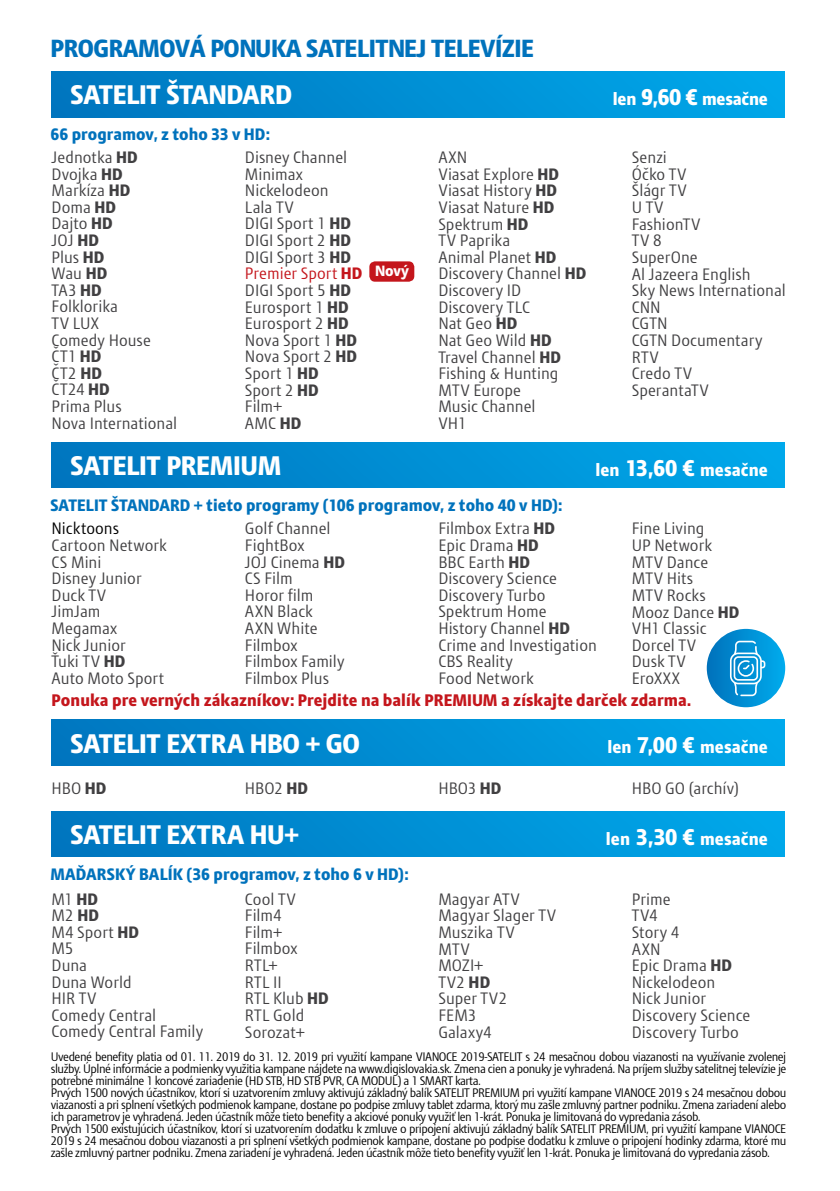
<style>
.page{position:relative;width:840px;height:1191px;background:#fff}
.page>*{position:absolute;margin:0;border:0;box-sizing:border-box;transform-origin:0 0}
.t1{font:800 26px "Modena";letter-spacing:-.015em;color:#fff}
.t2{font:800 24px "Modena";letter-spacing:-.02em;color:#0072bc}
.t3{font:800 16.8px "Modena";letter-spacing:.005em;color:#fff}
.t4{font:800 16.8px "Modena";letter-spacing:-.015em;color:#fff}
.t5{font:800 16.2px "Modena";letter-spacing:.005em;color:#c4161c}
.t6{font:16px/16.6px "Modena";color:#414042}
.t7{font:800 16px "Modena";letter-spacing:.005em;color:#0072bc}
.t8{font:16px "Modena";color:#000}
.t9{font:800 15.6px "Modena";letter-spacing:.005em;color:#fff}
.t10{font:800 14.4px "Modena";color:#fff}
.t11{font:12px/12px "Modena";letter-spacing:-.04em;color:#000}
.s1{font-size:22px}
.s2{font-weight:800}
.s3{color:#c4161c}
.s4{font-weight:800;color:#c4161c}
.s5{font-size:26px}
</style>
<div class="page">
<div style="left:51px;top:811px;width:732px;height:45px;background:linear-gradient(to right,#0076bf,#00a8ea)"></div>
<div style="left:51px;top:72px;width:732px;height:45px;background:linear-gradient(to right,#0076bf,#00a8ea)"></div>
<div style="left:51px;top:442px;width:732px;height:46px;background:linear-gradient(to right,#0075bf,#00a8ea)"></div>
<div style="left:51px;top:720px;width:732px;height:45px;background:linear-gradient(to right,#0076bf,#00a8ea)"></div>
<div style="left:369px;top:261px;width:45px;height:21px;background:#c4161c;border-radius:6px"></div>
<div style="left:706px;top:629px;width:78px;height:78px;background:linear-gradient(to right,#0d78be,#00a7ea);border-radius:39px"></div>
<svg style="left:729px;top:640px;width:36px;height:56px;background:#43acdf"></svg>
<h2 class="t2" style="left:50px;top:33px;width:485px">PROGRAMOVÁ PONUKA SATELITNEJ TELEVÍZIE</h2>
<h1 class="t1" style="left:70px;top:79px;width:223px">SATELIT ŠTANDARD</h1>
<p class="t7" style="left:50px;top:124px;width:221px">66 programov, z toho 33 v HD:</p>
<p class="t4" style="left:612px;top:89px;width:156px">len <span class="s1">9,60 €</span> mesačne</p>
<p class="t6" style="left:51px;top:149px;width:127px">Jednotka <span class="s2">HD<br></span>Dvojka <span class="s2">HD<br></span>Markíza <span class="s2">HD<br></span>Doma <span class="s2">HD<br></span>Dajto <span class="s2">HD<br></span>JOJ <span class="s2">HD<br></span>Plus <span class="s2">HD<br></span>Wau <span class="s2">HD<br></span>TA3 <span class="s2">HD<br></span>Folklorika<br>TV LUX<br>Comedy House<br>ČT1 <span class="s2">HD<br></span>ČT2 <span class="s2">HD<br></span>ČT24 <span class="s2">HD<br></span>Prima Plus<br>Nova International</p>
<p class="t6" style="left:245px;top:149px;width:119px">Disney Channel<br>Minimax<br>Nickelodeon<br>Lala TV<br>DIGI Sport 1 <span class="s2">HD<br></span>DIGI Sport 2 <span class="s2">HD<br></span>DIGI Sport 3 <span class="s2">HD<br></span><span class="s3">Premier Sport</span> <span class="s4">HD<br></span>DIGI Sport 5 <span class="s2">HD<br></span>Eurosport 1 <span class="s2">HD<br></span>Eurosport 2 <span class="s2">HD<br></span>Nova Sport 1 <span class="s2">HD<br></span>Nova Sport 2 <span class="s2">HD<br></span>Sport 1 <span class="s2">HD<br></span>Sport 2 <span class="s2">HD<br></span>Film+<br>AMC <span class="s2">HD</span></p>
<p class="t6" style="left:438px;top:149px;width:149px">AXN<br>Viasat Explore <span class="s2">HD<br></span>Viasat History <span class="s2">HD<br></span>Viasat Nature <span class="s2">HD<br></span>Spektrum <span class="s2">HD<br></span>TV Paprika<br>Animal Planet <span class="s2">HD<br></span>Discovery Channel <span class="s2">HD<br></span>Discovery ID<br>Discovery TLC<br>Nat Geo <span class="s2">HD<br></span>Nat Geo Wild <span class="s2">HD<br></span>Travel Channel <span class="s2">HD<br></span>Fishing &amp; Hunting<br>MTV Europe<br>Music Channel<br>VH1</p>
<p class="t6" style="left:631px;top:149px;width:155px">Senzi<br>Óčko TV<br>Šlágr TV<br>U TV<br>FashionTV<br>TV 8<br>SuperOne<br>Al Jazeera English<br>Sky News International<br>CNN<br>CGTN<br>CGTN Documentary<br>RTV<br>Credo TV<br>SperantaTV</p>
<p class="t10" style="left:375px;top:262px;width:35px">Nový</p>
<h1 class="t1" style="left:70px;top:449px;width:212px">SATELIT PREMIUM</h1>
<p class="t7" style="left:50px;top:495px;width:513px">SATELIT ŠTANDARD + tieto programy (106 programov, z toho 40 v HD):</p>
<p class="t9" style="left:572px;top:460px;width:167px">len <span class="s5">3,30 €</span> mesačne</p>
<p class="t3" style="left:595px;top:459px;width:174px">len <span class="s1">13,60 €</span> mesačne</p>
<p class="t8" style="left:51px;top:518px;width:69px">Nicktoons</p>
<p class="t6" style="left:51px;top:537px;width:117px">Cartoon Network<br>CS Mini<br>Disney Junior<br>Duck TV<br>JimJam<br>Megamax<br>Nick Junior<br>Ťuki TV <span class="s2">HD<br></span>Auto Moto Sport</p>
<p class="t6" style="left:245px;top:520px;width:101px">Golf Channel<br>FightBox<br>JOJ Cinema <span class="s2">HD<br></span>CS Film<br>Horor film<br>AXN Black<br>AXN White<br>Filmbox<br>Filmbox Family<br>Filmbox Plus</p>
<p class="t6" style="left:438px;top:520px;width:160px">Filmbox Extra <span class="s2">HD<br></span>Epic Drama <span class="s2">HD<br></span>BBC Earth <span class="s2">HD<br></span>Discovery Science<br>Discovery Turbo<br>Spektrum Home<br>History Channel <span class="s2">HD<br></span>Crime and Investigation<br>CBS Reality<br>Food Network</p>
<p class="t6" style="left:631px;top:520px;width:109px">Fine Living<br>UP Network<br>MTV Dance<br>MTV Hits<br>MTV Rocks<br>Mooz Dance <span class="s2">HD<br></span>VH1 Classic<br>Dorcel TV<br>Dusk TV<br>EroXXX</p>
<p class="t5" style="left:52px;top:690px;width:641px">Ponuka pre verných zákazníkov: Prejdite na balík PREMIUM a získajte darček zdarma.</p>
<h1 class="t1" style="left:70px;top:727px;width:291px">SATELIT EXTRA HBO + GO</h1>
<p class="t3" style="left:607px;top:737px;width:162px">len <span class="s1">7,00 €</span> mesačne</p>
<p class="t6" style="left:51px;top:780px;width:56px">HBO <span class="s2">HD</span></p>
<p class="t6" style="left:245px;top:780px;width:64px">HBO2 <span class="s2">HD</span></p>
<p class="t6" style="left:438px;top:780px;width:65px">HBO3 <span class="s2">HD</span></p>
<p class="t6" style="left:631px;top:780px;width:109px">HBO GO (archív)</p>
<h1 class="t1" style="left:70px;top:818px;width:230px">SATELIT EXTRA HU+</h1>
<p class="t7" style="left:50px;top:864px;width:359px">MAĎARSKÝ BALÍK (36 programov, z toho 6 v HD):</p>
<p class="t3" style="left:605px;top:828px;width:163px">len <span class="s1">3,30 €</span> mesačne</p>
<p class="t6" style="left:51px;top:890px;width:153px">M1 <span class="s2">HD<br></span>M2 <span class="s2">HD<br></span>M4 Sport <span class="s2">HD<br></span>M5<br>Duna<br>Duna World<br>HIR TV<br>Comedy Central<br>Comedy Central Family</p>
<p class="t6" style="left:245px;top:890px;width:85px">Cool TV<br>Film4<br>Film+<br>Filmbox<br>RTL+<br>RTL II<br>RTL Klub <span class="s2">HD<br></span>RTL Gold<br>Sorozat+</p>
<p class="t6" style="left:438px;top:890px;width:119px">Magyar ATV<br>Magyar Slager TV<br>Muszika TV<br>MTV<br>MOZI+<br>TV2 <span class="s2">HD<br></span>Super TV2<br>FEM3<br>Galaxy4</p>
<p class="t6" style="left:631px;top:890px;width:120px">Prime<br>TV4<br>Story 4<br>AXN<br>Epic Drama <span class="s2">HD<br></span>Nickelodeon<br>Nick Junior<br>Discovery Science<br>Discovery Turbo</p>
<p class="t11" style="left:51px;top:1050px;width:736px">Uvedené benefity platia od 01. 11. 2019 do 31. 12. 2019 pri využití kampane VIANOCE 2019-SATELIT s 24 mesačnou dobou viazanosti na využívanie zvolenej služby. Úplné informácie a podmienky využitia kampane nájdete na www.digislovakia.sk. Zmena cien a ponuky je vyhradená. Na príjem služby satelitnej televízie je potrebné minimálne 1 koncové zariadenie (HD STB, HD STB PVR, CA MODUL) a 1 SMART karta.<br>Prvých 1500 nových účastníkov, ktorí si uzatvorením zmluvy aktivujú základný balík SATELIT PREMIUM pri využití kampane VIANOCE 2019 s 24 mesačnou dobou viazanosti a pri splnení všetkých podmienok kampane, dostane po podpise zmluvy tablet zdarma, ktorý mu zašle zmluvný partner podniku. Zmena zariadení alebo ich parametrov je vyhradená. Jeden účastník môže tieto benefity a akciové ponuky využiť len 1-krát. Ponuka je limitovaná do vypredania zásob.<br>Prvých 1500 existujúcich účastníkov, ktorí si uzatvorením dodatku k zmluve o pripojení aktivujú základný balík SATELIT PREMIUM, pri využití kampane VIANOCE 2019 s 24 mesačnou dobou viazanosti a pri splnení všetkých podmienok kampane, dostane po podpise dodatku k zmluve o pripojení hodinky zdarma, ktoré mu zašle zmluvný partner podniku. Zmena zariadení je vyhradená. Jeden účastník môže tieto benefity využiť len 1-krát. Ponuka je limitovaná do vypredania zásob.</p>
</div>
